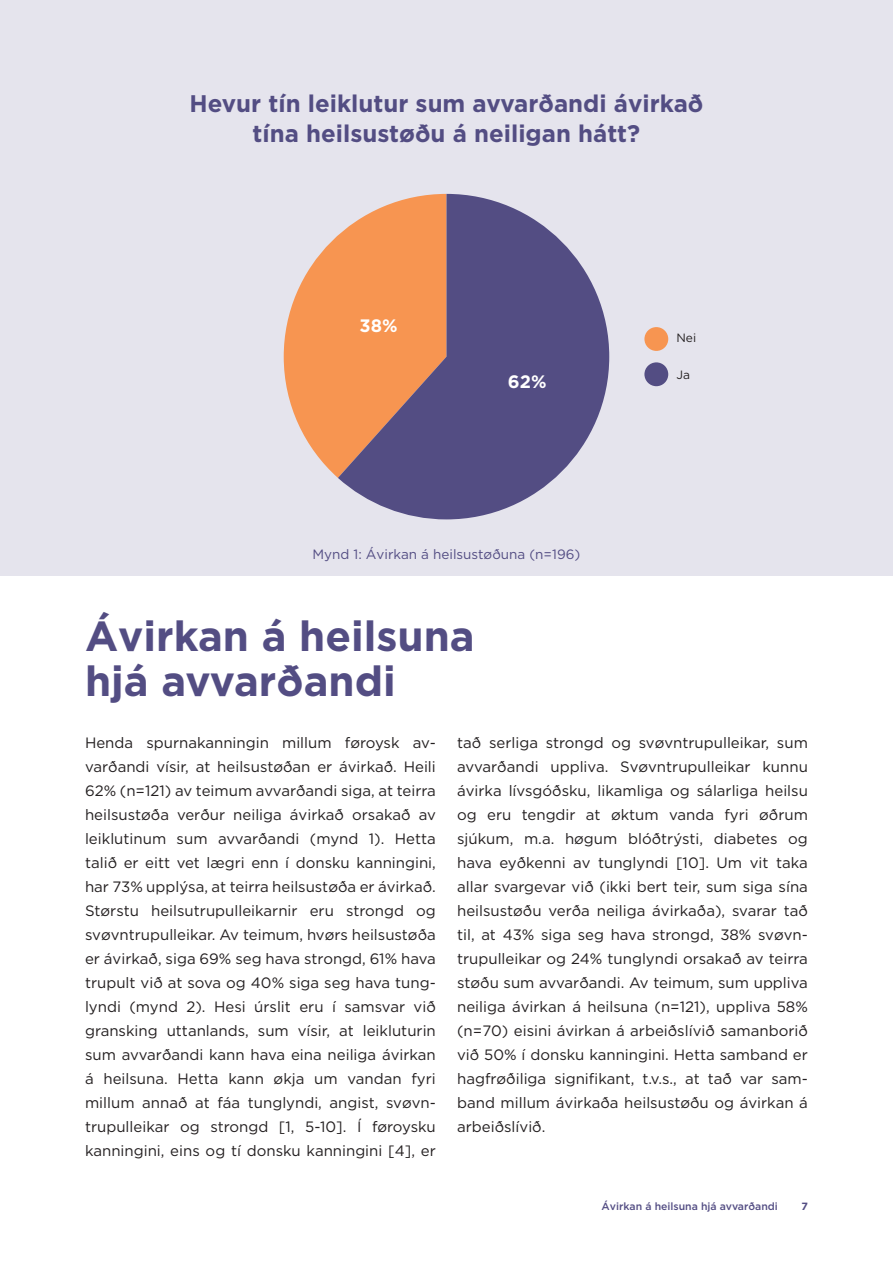
<style>
.page{position:relative;width:893px;height:1263px;background:#fff}
.page>*{position:absolute;margin:0;border:0;box-sizing:border-box;transform-origin:0 0}
.Heading_1{font:700 42px "Gotham";color:#534d83}
.Heading_-_Grafar{font:700 24px/30px "Gotham";color:#534d83;text-align:center}
.t1{font:700 18px "Gotham";color:#fff}
.t2{font:15px/24px "Gotham";color:#231f20;text-align:justify}
.Fragreiding_-_Grafar{font:13.5px "Gotham";color:#534d83}
.t3{font:12px "Gotham";color:#231f20}
.Kapittul{font:500 10.5px "Gotham";color:#534d83}
.t4{font:700 10.5px "Gotham";color:#534d83}
</style>
<div class="page">
<div style="left:0;top:0;width:893px;height:575px;background:#e5e4ed"></div>
<svg style="left:284px;top:235px;width:54px;height:243px;fill:#f79551"></svg>
<svg style="left:338px;top:194px;width:271px;height:325px;fill:#534d83"></svg>
<div style="left:644px;top:327px;width:24px;height:24px;background:#f79551;border-radius:50%"></div>
<div style="left:644px;top:362px;width:24px;height:24px;background:#534d83;border-radius:50%"></div>
<p class="Heading_-_Grafar" style="left:190px;top:88px;width:515px">Hevur tín leiklutur sum avvarðandi ávirkað tína heilsustøðu á neiligan hátt?</p>
<p class="t1" style="left:360px;top:316px;width:39px">38%</p>
<p class="t1" style="left:508px;top:371px;width:40px">62%</p>
<p class="Fragreiding_-_Grafar" style="left:313px;top:547px;width:269px">Mynd 1: Ávirkan á heilsustøðuna (n=196)</p>
<p class="t3" style="left:676px;top:331px;width:21px">Nei</p>
<p class="t3" style="left:676px;top:368px;width:15px">Ja</p>
<p class="Heading_1" style="left:85px;top:612px;width:391px">Ávirkan á heilsuna</p>
<p class="Heading_1" style="left:85px;top:657px;width:312px">hjá avvarðandi</p>
<p class="t2" style="left:85px;top:730px;width:352px">Henda spurnakanningin millum føroysk av&shy;varðandi vísir, at heilsustøðan er ávirkað. Heili 62% (n=121) av teimum avvarðandi siga, at teirra heilsustøða verður neiliga ávirkað orsakað av leiklutinum sum avvarðandi (mynd 1). Hetta talið er eitt vet lægri enn í donsku kanningini, har 73% upplýsa, at teirra heilsustøða er ávirkað.<br>Størstu heilsutrupulleikarnir eru strongd og svøvntrupulleikar. Av teimum, hvørs heilsustøða er ávirkað, siga 69% seg hava strongd, 61% hava trupult við at sova og 40% siga seg hava tung&shy;lyndi (mynd 2). Hesi úrslit eru í samsvar við gransking uttanlands, sum vísir, at leikluturin sum avvarðandi kann hava eina neiliga ávirkan á heilsuna. Hetta kann økja um vandan fyri millum annað at fáa tunglyndi, angist, svøvn&shy;trupulleikar og strongd [1, 5-10]. Í føroysku kanningini, eins og tí donsku kanningini [4], er</p>
<p class="t2" style="left:457px;top:730px;width:352px">tað serliga strongd og svøvntrupulleikar, sum avvarðandi uppliva. Svøvntrupulleikar kunnu ávirka lívsgóðsku, likamliga og sálarliga heilsu og eru tengdir at øktum vanda fyri øðrum sjúkum, m.a. høgum blóðtrýsti, diabetes og hava eyðkenni av tunglyndi [10]. Um vit taka allar svargevar við (ikki bert teir, sum siga sína heilsustøðu verða neiliga ávirkaða), svarar tað til, at 43% siga seg hava strongd, 38% svøvn&shy;trupulleikar og 24% tunglyndi orsakað av teirra støðu sum avvarðandi. Av teimum, sum uppliva neiliga ávirkan á heilsuna (n=121), uppliva 58% (n=70) eisini ávirkan á arbeiðslívið samanborið við 50% í donsku kanningini. Hetta samband er hagfrøðiliga signifikant, t.v.s., at tað var sam&shy;band millum ávirkaða heilsustøðu og ávirkan á arbeiðslívið.</p>
<p class="Kapittul" style="left:602px;top:1201px;width:178px">Ávirkan á heilsuna hjá avvarðandi</p>
<p class="t4" style="left:801px;top:1200px;width:8px">7</p>
</div>
